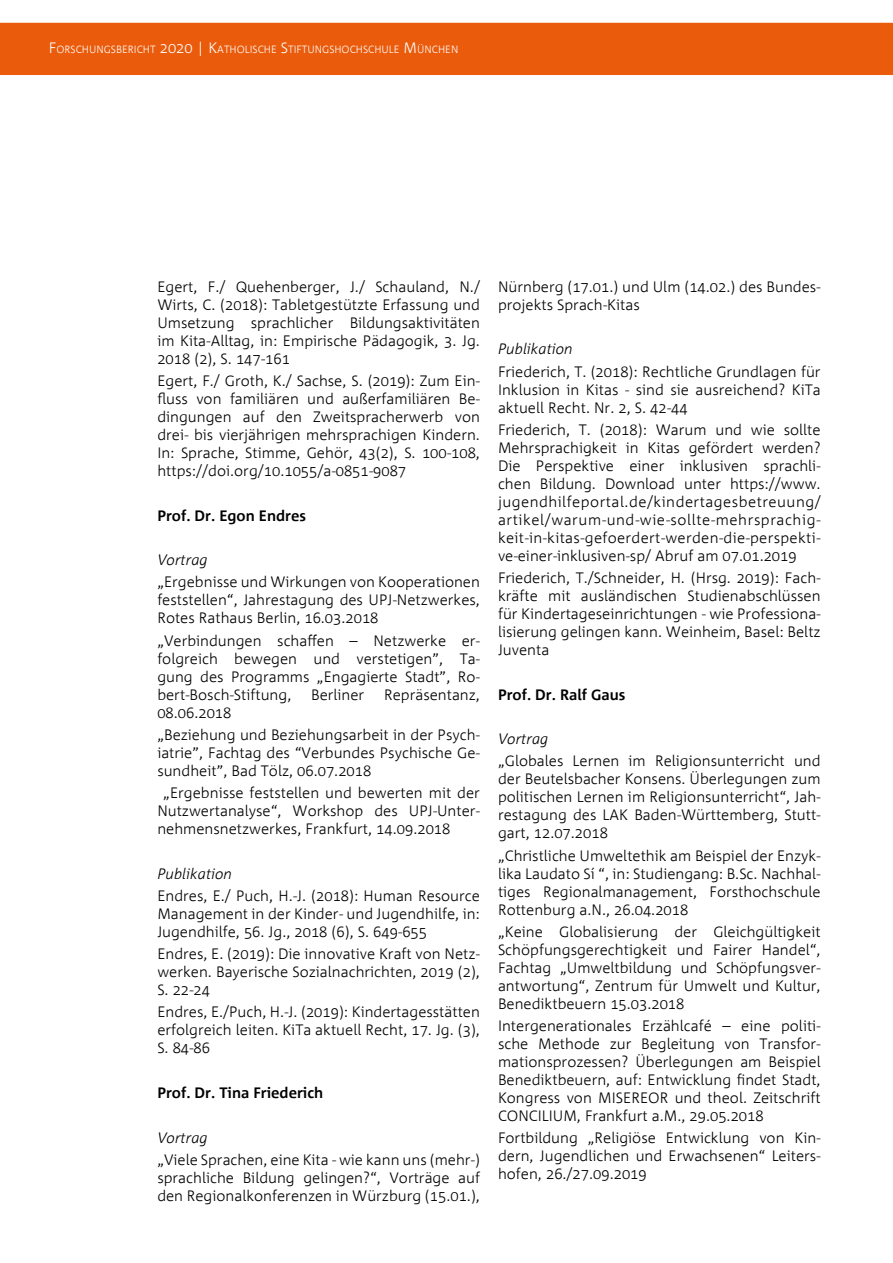
<style>
.page{position:relative;width:893px;height:1263px;background:#fff}
.page>*{position:absolute;margin:0;border:0;box-sizing:border-box;transform-origin:0 0}
.t1{font:300 15px/18px "Corpid";color:#000;text-align:justify}
.t2{font:700 15px "Corpid";color:#000}
.t3{font:italic 300 15px "Corpid";color:#000}
.t4{font:300 10.5px "Corpid";color:#fff}
.s1{font-size:15px}
</style>
<div class="page">
<div style="left:0;top:22px;width:893px;height:53px;background:#ea5b0b"></div>
<p class="t4" style="left:49px;top:43px;width:411px"><span class="s1">F</span>ORSCHUNGSBERICHT <span class="s1">2020 | K</span>ATHOLISCHE <span class="s1">S</span>TIFTUNGSHOCHSCHULE <span class="s1">M</span>ÜNCHEN</p>
<p class="t1" style="left:157px;top:277px;width:324px">Egert, F./ Quehenberger, J./ Schauland, N./ Wirts, C. (2018): Tabletgestützte Erfassung und Umsetzung sprachlicher Bildungsaktivitäten im Kita-Alltag, in: Empirische Pädagogik, 3. Jg.<br>2018 (2), S. 147-161</p>
<p class="t1" style="left:157px;top:372px;width:324px">Egert, F./ Groth, K./ Sachse, S. (2019): Zum Ein&shy;fluss von familiären und außerfamiliären Be&shy;dingungen auf den Zweitspracherwerb von drei- bis vierjährigen mehrsprachigen Kindern.<br>In: Sprache, Stimme, Gehör, 43(2), S. 100-108, https://doi.org/10.1055/a-0851-9087</p>
<p class="t2" style="left:157px;top:506px;width:150px">Prof. Dr. Egon Endres</p>
<p class="t3" style="left:157px;top:551px;width:52px">Vortrag</p>
<p class="t1" style="left:157px;top:573px;width:324px">„Ergebnisse und Wirkungen von Kooperationen feststellen“, Jahrestagung des UPJ-Netzwerkes, Rotes Rathaus Berlin, 16.03.2018</p>
<p class="t1" style="left:157px;top:631px;width:324px">„Verbindungen schaffen – Netzwerke er&shy;folgreich bewegen und verstetigen”, Ta&shy;gung des Programms „Engagierte Stadt”, Ro&shy;bert-Bosch-Stiftung,</p>
<p class="t1" style="left:311px;top:685px;width:55px">Berliner</p>
<p class="t1" style="left:384px;top:685px;width:97px">Repräsentanz,</p>
<p class="t1" style="left:157px;top:701px;width:324px;line-height:22.2px">08.06.2018<br>„Beziehung und Beziehungsarbeit in der Psych-</p>
<p class="t1" style="left:157px;top:743px;width:324px">iatrie”, Fachtag des “Verbundes Psychische Ge&shy;sundheit”, Bad Tölz, 06.07.2018</p>
<p class="t1" style="left:157px;top:784px;width:324px;text-indent:6px">„Ergebnisse feststellen und bewerten mit der Nutzwertanalyse“, Workshop des UPJ-Unter&shy;nehmensnetzwerkes, Frankfurt, 14.09.2018</p>
<p class="t3" style="left:157px;top:864px;width:76px">Publikation</p>
<p class="t1" style="left:157px;top:886px;width:324px">Endres, E./ Puch, H.-J. (2018): Human Resource Management in der Kinder- und Jugendhilfe, in:<br>Jugendhilfe, 56. Jg., 2018 (6), S. 649-655</p>
<p class="t1" style="left:157px;top:945px;width:324px">Endres, E. (2019): Die innovative Kraft von Netz&shy;werken. Bayerische Sozialnachrichten, 2019 (2), S. 22-24</p>
<p class="t1" style="left:157px;top:1003px;width:324px">Endres, E./Puch, H.-J. (2019): Kindertagesstätten erfolgreich leiten. KiTa aktuell Recht, 17. Jg. (3), S. 84-86</p>
<p class="t2" style="left:157px;top:1083px;width:167px">Prof. Dr. Tina Friederich</p>
<p class="t3" style="left:157px;top:1128px;width:52px">Vortrag</p>
<p class="t1" style="left:157px;top:1150px;width:324px">„Viele Sprachen, eine Kita - wie kann uns (mehr-) sprachliche Bildung gelingen?“, Vorträge auf den Regionalkonferenzen in Würzburg (15.01.),</p>
<p class="t1" style="left:498px;top:277px;width:324px">Nürnberg (17.01.) und Ulm (14.02.) des Bundes&shy;projekts Sprach-Kitas</p>
<p class="t3" style="left:498px;top:340px;width:76px">Publikation</p>
<p class="t1" style="left:498px;top:362px;width:324px">Friederich, T. (2018): Rechtliche Grundlagen für Inklusion in Kitas - sind sie ausreichend? KiTa aktuell Recht. Nr. 2, S. 42-44</p>
<p class="t1" style="left:498px;top:420px;width:324px">Friederich, T. (2018): Warum und wie sollte Mehrsprachigkeit in Kitas gefördert werden?<br>Die Perspektive einer inklusiven sprachli&shy;chen Bildung. Download unter https://www. jugendhilfeportal.de/kindertagesbetreuung/ artikel/warum-und-wie-sollte-mehrsprachig&shy;keit-in-kitas-gefoerdert-werden-die-perspekti&shy;ve-einer-inklusiven-sp/ Abruf am 07.01.2019</p>
<p class="t1" style="left:498px;top:569px;width:324px">Friederich, T./Schneider, H. (Hrsg. 2019): Fach&shy;kräfte mit ausländischen Studienabschlüssen für Kindertageseinrichtungen - wie Professiona&shy;lisierung gelingen kann. Weinheim, Basel: Beltz Juventa</p>
<p class="t2" style="left:498px;top:685px;width:129px">Prof. Dr. Ralf Gaus</p>
<p class="t3" style="left:498px;top:730px;width:52px">Vortrag</p>
<p class="t1" style="left:498px;top:752px;width:324px">„Globales Lernen im Religionsunterricht und der Beutelsbacher Konsens. Überlegungen zum politischen Lernen im Religionsunterricht“, Jah&shy;restagung des LAK Baden-Württemberg, Stutt&shy;gart, 12.07.2018</p>
<p class="t1" style="left:498px;top:846px;width:324px">„Christliche Umweltethik am Beispiel der Enzyk&shy;lika Laudato Sí “, in: Studiengang: B.Sc. Nachhal&shy;tiges Regionalmanagement, Forsthochschule Rottenburg a.N., 26.04.2018</p>
<p class="t1" style="left:498px;top:922px;width:324px">„Keine Globalisierung der Gleichgültigkeit Schöpfungsgerechtigkeit und Fairer Handel“, Fachtag „Umweltbildung und Schöpfungsver&shy;antwortung“, Zentrum für Umwelt und Kultur, Benediktbeuern 15.03.2018</p>
<p class="t1" style="left:498px;top:1017px;width:324px">Intergenerationales Erzählcafé – eine politi&shy;sche Methode zur Begleitung von Transfor&shy;mationsprozessen? Überlegungen am Beispiel Benediktbeuern, auf: Entwicklung findet Stadt, Kongress von MISEREOR und theol. Zeitschrift CONCILIUM, Frankfurt a.M., 29.05.2018</p>
<p class="t1" style="left:498px;top:1129px;width:324px">Fortbildung „Religiöse Entwicklung von Kin&shy;dern, Jugendlichen und Erwachsenen“ Leiters&shy;hofen, 26./27.09.2019</p>
</div>
